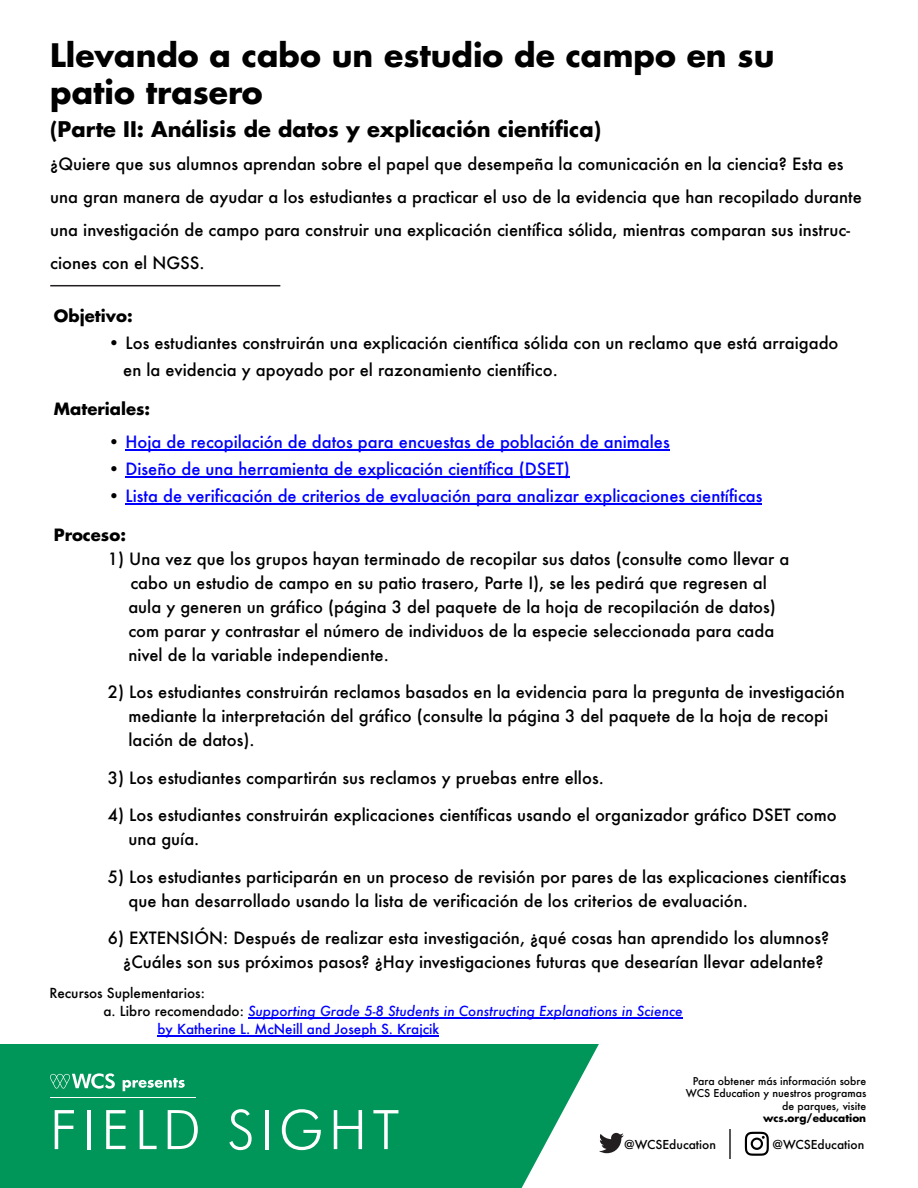
<style>
.page{position:relative;width:918px;height:1188px;background:#fff}
.page>*{position:absolute;margin:0;border:0;box-sizing:border-box;transform-origin:0 0}
.t1{font:700 31.5px/37.8px "Futura";color:#000}
.t2{font:700 21px "Futura";color:#000}
.t3{font:500 16.5px/24px "Futura";color:#000}
.t4{font:500 16.5px "Futura";color:#00f}
.t5{font:700 16.5px "Futura";color:#000}
.t6{font:italic 500 13.5px "Futura";color:#00f}
.t7{font:500 13.5px "Futura";color:#00f}
.t8{font:500 13.5px "Futura";color:#000}
.t9{font:500 12px "Futura";color:#000}
.t10{font:500 10.5px/12.6px "Futura";color:#000;text-align:right}
.t11{font:700 10.5px "Futura";color:#000}
.s1{color:#000}
.s2{font-style:normal;color:#000}
</style>
<div class="page">
<hr style="left:50px;top:285px;width:230px;height:1px;background:#231f20">
<svg style="left:0;top:1044px;width:599px;height:144px;background:#129c65"></svg>
<svg style="left:599px;top:1133px;width:25px;height:20px"></svg>
<svg style="left:745px;top:1132px;width:24px;height:24px"></svg>
<hr style="left:729px;top:1129px;width:2px;height:30px;background:#231f20">
<svg style="left:55px;top:1110px;width:19px;height:39px"></svg>
<hr style="left:87px;top:1110px;width:4px;height:39px;background:#fff">
<svg style="left:106px;top:1110px;width:20px;height:39px"></svg>
<svg style="left:140px;top:1110px;width:17px;height:39px"></svg>
<svg style="left:168px;top:1110px;width:30px;height:39px"></svg>
<svg style="left:229px;top:1109px;width:23px;height:41px"></svg>
<hr style="left:265px;top:1110px;width:4px;height:39px;background:#fff">
<svg style="left:282px;top:1109px;width:39px;height:41px"></svg>
<svg style="left:334px;top:1110px;width:28px;height:39px"></svg>
<svg style="left:373px;top:1110px;width:25px;height:39px"></svg>
<svg style="left:123px;top:1078px;width:62px;height:13px"></svg>
<hr style="left:50px;top:1097px;width:145px;height:1px;background:#fff">
<svg style="left:50px;top:1073px;width:65px;height:16px"></svg>
<hr style="left:125px;top:450px;width:545px;height:1px;background:#00f">
<hr style="left:125px;top:477px;width:445px;height:1px;background:#00f">
<hr style="left:125px;top:504px;width:637px;height:1px;background:#00f">
<hr style="left:158px;top:1035px;width:281px;height:2px;background:#00f">
<hr style="left:248px;top:1017px;width:435px;height:2px;background:#00f">
<h1 class="t1" style="left:50px;top:36px;width:726px">Llevando a cabo un estudio de campo en su patio trasero</h1>
<p class="t2" style="left:50px;top:116px;width:552px">(Parte II: Análisis de datos y explicación científica)</p>
<p class="t3" style="left:50px;top:148px;width:813px;line-height:33px">¿Quiere que sus alumnos aprendan sobre el papel que desempeña la comunicación en la ciencia? Esta es una gran manera de ayudar a los estudiantes a practicar el uso de la evidencia que han recopilado durante una investigación de campo para construir una explicación científica sólida, mientras comparan sus instruc&shy;ciones con el NGSS.</p>
<p class="t5" style="left:54px;top:304px;width:80px">Objetivo:</p>
<p class="t3" style="left:123px;top:329px;width:717px;line-height:27px;text-indent:-15px">• Los estudiantes construirán una explicación científica sólida con un reclamo que está arraigado en la evidencia y apoyado por el razonamiento científico.</p>
<p class="t5" style="left:54px;top:397px;width:98px">Materiales:</p>
<p class="t4" style="left:108px;top:430px;width:563px"><span class="s1">•</span> Hoja de recopilación de datos para encuestas de población de animales</p>
<p class="t4" style="left:108px;top:457px;width:463px"><span class="s1">•</span> Diseño de una herramienta de explicación científica (DSET)</p>
<p class="t4" style="left:108px;top:484px;width:656px"><span class="s1">•</span> Lista de verificación de criterios de evaluación para analizar explicaciones científicas</p>
<p class="t5" style="left:54px;top:523px;width:74px">Proceso:</p>
<p class="t3" style="left:128px;top:546px;width:662px;text-indent:-20px">1) Una vez que los grupos hayan terminado de recopilar sus datos (consulte como llevar a cabo un estudio de campo en su patio trasero, Parte I), se les pedirá que regresen al aula y generen un gráfico (página 3 del paquete de la hoja de recopilación de datos) com parar y contrastar el número de individuos de la especie seleccionada para cada nivel de la variable independiente.</p>
<p class="t3" style="left:128px;top:680px;width:718px;text-indent:-20px">2) Los estudiantes construirán reclamos basados en la evidencia para la pregunta de investigación mediante la interpretación del gráfico (consulte la página 3 del paquete de la hoja de recopi lación de datos).</p>
<p class="t3" style="left:108px;top:765px;width:497px">3) Los estudiantes compartirán sus reclamos y pruebas entre ellos.</p>
<p class="t3" style="left:128px;top:803px;width:710px;text-indent:-20px">4) Los estudiantes construirán explicaciones científicas usando el organizador gráfico DSET como una guía.</p>
<p class="t3" style="left:128px;top:864px;width:720px;text-indent:-20px">5) Los estudiantes participarán en un proceso de revisión por pares de las explicaciones científicas que han desarrollado usando la lista de verificación de los criterios de evaluación.</p>
<p class="t3" style="left:108px;top:926px;width:723px;text-align:center">6) EXTENSIÓN: Después de realizar esta investigación, ¿qué cosas han aprendido los alumnos? ¿Cuáles son sus próximos pasos? ¿Hay investigaciones futuras que desearían llevar adelante?</p>
<p class="t8" style="left:50px;top:984px;width:157px">Recursos Suplementarios:</p>
<p class="t6" style="left:104px;top:1002px;width:581px"><span class="s2">a. Libro recomendado:</span> Supporting Grade 5-8 Students in Constructing Explanations in Science</p>
<p class="t7" style="left:158px;top:1020px;width:283px">by Katherine L. McNeill and Joseph S. Krajcik</p>
<p class="t10" style="left:686px;top:1074px;width:182px">Para obtener más información sobre<br>WCS Education y nuestros programas de parques, visite</p>
<p class="t11" style="left:763px;top:1112px;width:105px">wcs.org/education</p>
<p class="t9" style="left:624px;top:1136px;width:93px">@WCSEducation</p>
<p class="t9" style="left:772px;top:1136px;width:93px">@WCSEducation</p>
</div>
